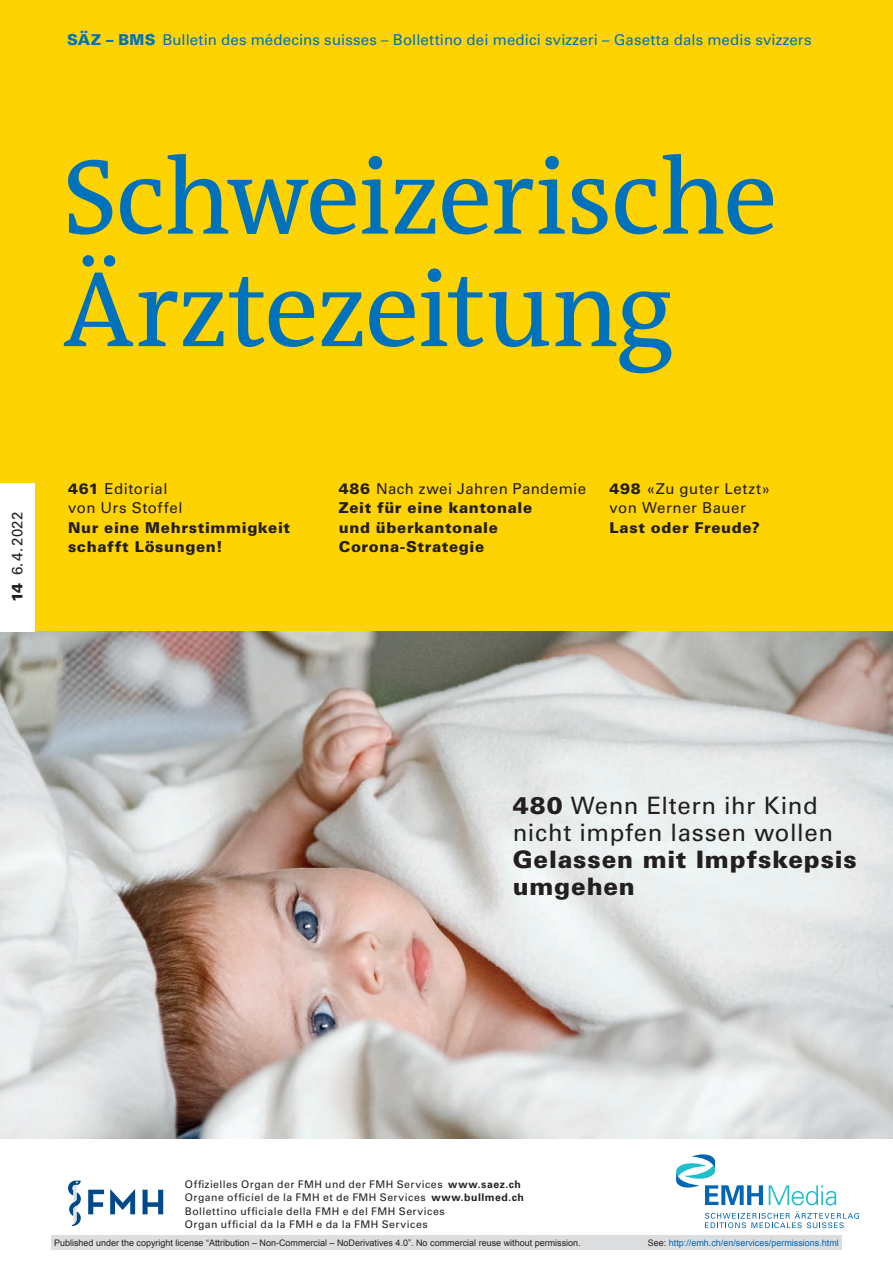
<style>
.page{position:relative;width:893px;height:1263px;background:#fff}
.page>*{position:absolute;margin:0;border:0;box-sizing:border-box;transform-origin:0 0}
.t1{font:108px/112.5px "The Antiqua B W5 Plain";letter-spacing:-.02em;color:#0072bc}
.T_section-h1{font:24px/27px "Univers LT Std";letter-spacing:.025em;color:#231f20}
.T_section-pn1{font:900 24px/27px "Univers LT Std";letter-spacing:.035em;color:#231f20}
.T_section-pn2{font:900 15px/19.5px "Univers LT Std";letter-spacing:.04em;color:#231f20}
.T_section-h2{font:15px "Univers LT Std";letter-spacing:.035em;color:#231f20}
.t2{font:15px "Univers LT Std";letter-spacing:.01em;color:#0072bc}
.t3{font:10.5px/13.5px "Univers LT Std";letter-spacing:.04em;color:#231f20}
.t4{font:9px "Arial";color:#231f20}
.t5{font:9px "Arial";color:#0066b3}
.s1{font-weight:900}
.s2{font-weight:700}
.s3{color:#231f20}
</style>
<div class="page">
<div style="left:0;top:0;width:893px;height:1106px;background:#fed304"></div>
<svg style="left:88px;top:1190px;width:16px;height:24px"></svg>
<svg style="left:110px;top:1189px;width:25px;height:25px"></svg>
<svg style="left:143px;top:1190px;width:20px;height:24px"></svg>
<svg style="left:68px;top:1180px;width:13px;height:46px"></svg>
<svg style="left:769px;top:1185px;width:67px;height:20px"></svg>
<svg style="left:705px;top:1211px;width:154px;height:17px"></svg>
<svg style="left:676px;top:1154px;width:87px;height:51px"></svg>
<img style="left:0;top:631px;width:893px;height:508px">
<div style="left:0;top:483px;width:34px;height:148px;background:#fff"></div>
<div style="left:51px;top:1235px;width:791px;height:15px;background:#dcdddf"></div>
<h3 class="t2" style="left:67px;top:31px;width:746px"><span class="s1">SÄZ – BMS</span> Bulletin des médecins suisses – Bollettino dei medici svizzeri – Gasetta dals medis svizzers</h3>
<h1 class="t1" style="left:63px;top:142px;width:717px">Schweizerische<br>Ärztezeitung</h1>
<p class="T_section-h2" style="left:8px;top:602px;width:91px;rotate:-90deg"><span class="s1">14</span> 6.4.2022</p>
<p class="T_section-h2" style="left:68px;top:479px;width:101px"><span class="s1">461</span> Editorial</p>
<p class="T_section-h2" style="left:68px;top:499px;width:116px">von Urs Stoffel</p>
<p class="T_section-pn2" style="left:68px;top:517px;width:224px">Nur eine Mehrstimmigkeit schafft Lösungen!</p>
<p class="T_section-h2" style="left:339px;top:479px;width:249px"><span class="s1">486</span> Nach zwei Jahren Pandemie</p>
<p class="T_section-pn2" style="left:339px;top:498px;width:195px">Zeit für eine kantonale und überkantonale<br>Corona-Strategie</p>
<p class="T_section-h2" style="left:609px;top:479px;width:162px"><span class="s1">498</span> «Zu guter Letzt»</p>
<p class="T_section-h2" style="left:609px;top:499px;width:138px">von Werner Bauer</p>
<p class="T_section-pn2" style="left:609px;top:517px;width:152px">Last oder Freude?</p>
<p class="T_section-h1" style="left:513px;top:792px;width:322px"><span class="s1">480</span> Wenn Eltern ihr Kind nicht impfen lassen wollen</p>
<p class="T_section-pn1" style="left:513px;top:846px;width:346px">Gelassen mit Impfskepsis umgehen</p>
<p class="t3" style="left:185px;top:1177px;width:341px">Offizielles Organ der FMH und der FMH Services <span class="s2">www.saez.ch </span>Organe officiel de la FMH et de FMH Services <span class="s2">www.bullmed.ch </span>Bollettino ufficiale della FMH e del FMH Services<br>Organ ufficial da la FMH e da la FMH Services</p>
<p class="t4" style="left:54px;top:1237px;width:528px">Published under the copyright license “Attribution – Non-Commercial – NoDerivatives 4.0”. No commercial reuse without permission.</p>
<p class="t5" style="left:648px;top:1237px;width:193px"><span class="s3">See:</span> http://emh.ch/en/services/permissions.html</p>
</div>
